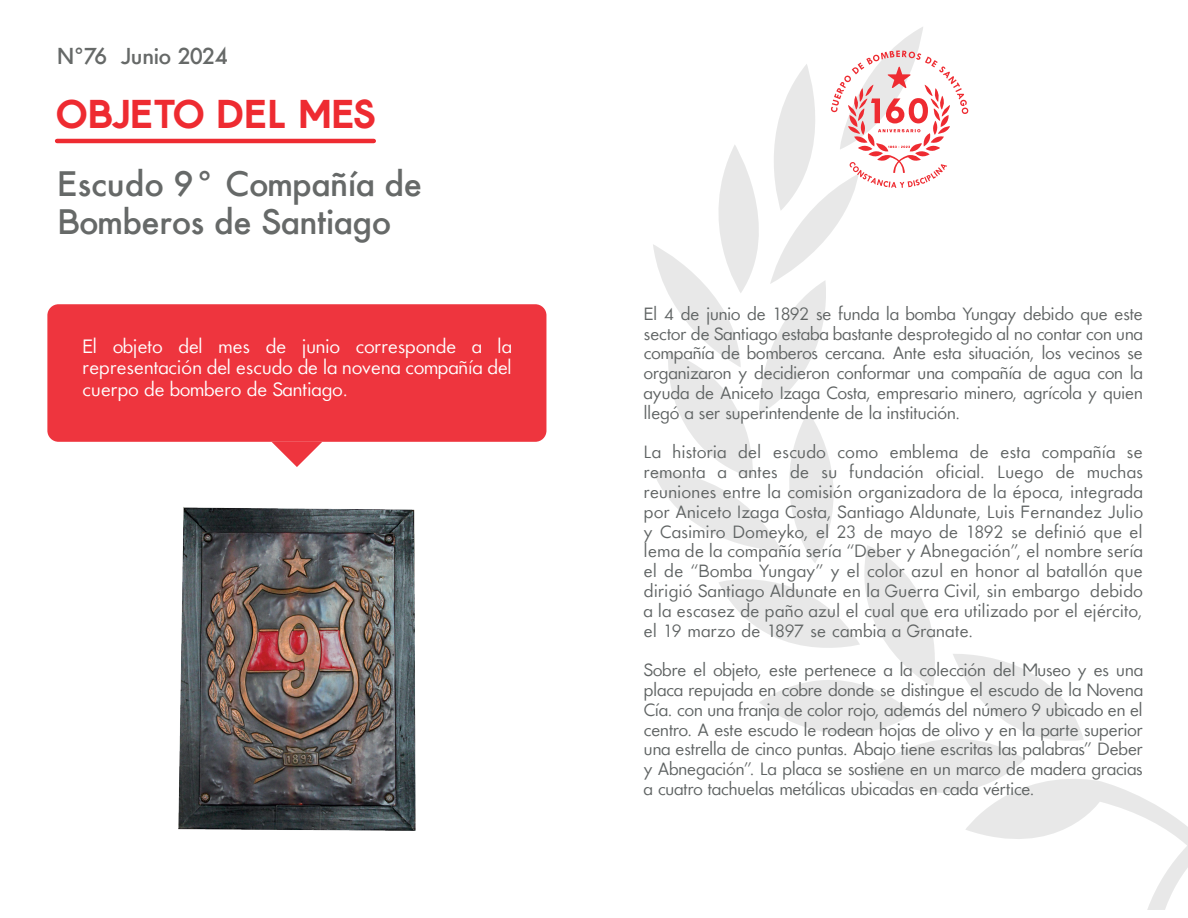
<style>
.page{position:relative;width:1188px;height:918px;background:#fff}
.page>*{position:absolute;margin:0;border:0;box-sizing:border-box;transform-origin:0 0}
.t1{font:700 37.5px "MUBO";letter-spacing:-.015em;color:#ee2b31}
.t2{font:33px/37.5px "MUBO";color:#666968}
.t3{font:21.45px "MUBO";letter-spacing:-.025em;color:#666968}
.t4{font:100 18px/21.6px "MUBO";color:#fff;text-align:justify}
.t5{font:100 16.5px/19.8px "MUBO";letter-spacing:-.01em;color:#5f6363;text-align:justify}
</style>
<div class="page">
<svg style="left:653px;top:27px;width:535px;height:883px"></svg>
<div style="left:47px;top:304px;width:499px;height:138px;background:#ee353e;border-radius:11px"></div>
<svg style="left:272px;top:442px;width:50px;height:25px"></svg>
<hr style="left:57px;top:139px;width:317px;height:4px;background:#ee2b31">
<img style="left:178px;top:507px;width:238px;height:324px">
<h3 class="t3" style="left:57px;top:41px;width:172px">N°76 Junio 2024</h3>
<h1 class="t1" style="left:57px;top:89px;width:319px">OBJETO DEL MES</h1>
<h2 class="t2" style="left:57px;top:165px;width:366px">Escudo 9° Compañía de<br>Bomberos de Santiago</h2>
<p class="t4" style="left:82px;top:335px;width:431px">El objeto del mes de junio corresponde a la representación del escudo de la novena compañía del cuerpo de bombero de Santiago.</p>
<p class="t5" style="left:644px;top:304px;width:501px">El 4 de junio de 1892 se funda la bomba Yungay debido que este sector de Santiago estaba bastante desprotegido al no contar con una compañía de bomberos cercana. Ante esta situación, los vecinos se organizaron y decidieron conformar una compañía de agua con la ayuda de Aniceto Izaga Costa, empresario minero, agrícola y quien llegó a ser superintendente de la institución.</p>
<p class="t5" style="left:644px;top:442px;width:501px">La historia del escudo como emblema de esta compañía se remonta a antes de su fundación oficial. Luego de muchas reuniones entre la comisión organizadora de la época, integrada por Aniceto Izaga Costa, Santiago Aldunate, Luis Fernandez Julio y Casimiro Domeyko, el 23 de mayo de 1892 se definió que el lema de la compañía sería “Deber y Abnegación”, el nombre sería el de “Bomba Yungay” y el color azul en honor al batallón que dirigió Santiago Aldunate en la Guerra Civil, sin embargo debido a la escasez de paño azul el cual que era utilizado por el ejército, el 19 marzo de 1897 se cambia a Granate.</p>
<p class="t5" style="left:644px;top:660px;width:501px">Sobre el objeto, este pertenece a la colección del Museo y es una placa repujada en cobre donde se distingue el escudo de la Novena Cía. con una franja de color rojo, además del número 9 ubicado en el centro. A este escudo le rodean hojas de olivo y en la parte superior una estrella de cinco puntas. Abajo tiene escritas las palabras” Deber y Abnegación”. La placa se sostiene en un marco de madera gracias a cuatro tachuelas metálicas ubicadas en cada vértice.</p>
</div>
